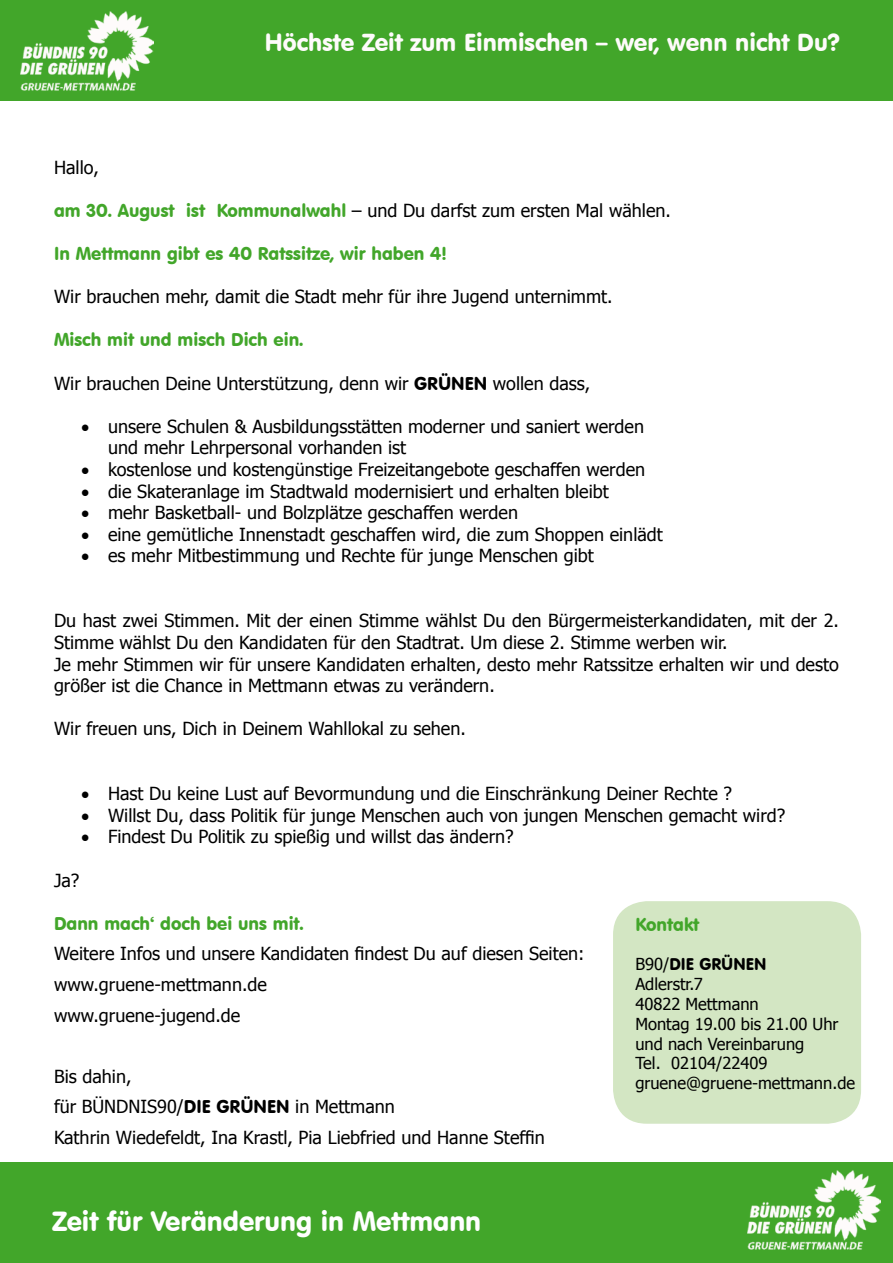
<style>
.page{position:relative;width:893px;height:1263px;background:#fff}
.page>*{position:absolute;margin:0;border:0;box-sizing:border-box;transform-origin:0 0}
.t1{font:27px "VAG Rounded BT";color:#fff}
.t2{font:24px "VAG Rounded BT";color:#fefbfb}
.t3{font:18px/21.6px "Tahoma";color:#000}
.t4{font:18px "VAG Rounded BT";color:#42a62a}
.t5{font:16.5px/19.8px "Tahoma";color:#000}
.t6{font:16.5px "VAG Rounded BT";color:#000}
.s1{font-family:"VAG Rounded BT";color:#42a62a}
.s2{font-family:"VAG Rounded BT"}
.s3{font-family:"Tahoma"}
</style>
<div class="page">
<div style="left:0;top:1162px;width:893px;height:101px;background:#42a62a"></div>
<img style="left:747px;top:1170px;width:134px;height:80px">
<div style="left:613px;top:901px;width:248px;height:223px;background:#d3e6c3;border-radius:34px"></div>
<div style="left:0;top:0;width:893px;height:101px;background:#42a62a"></div>
<img style="left:20px;top:11px;width:134px;height:80px">
<h2 class="t2" style="left:265px;top:27px;width:577px">Höchste Zeit zum Einmischen – wer, wenn nicht Du?</h2>
<p class="t3" style="left:54px;top:155px;width:46px">Hallo,</p>
<p class="t3" style="left:54px;top:199px;width:618px"><span class="s1">am 30. August ist Kommunalwahl</span> – und Du darfst zum ersten Mal wählen.</p>
<p class="t4" style="left:54px;top:242px;width:394px">In Mettmann gibt es 40 Ratssitze, wir haben 4!</p>
<p class="t3" style="left:54px;top:285px;width:560px">Wir brauchen mehr, damit die Stadt mehr für ihre Jugend unternimmt.</p>
<p class="t4" style="left:54px;top:329px;width:251px">Misch mit und misch Dich ein.</p>
<p class="t3" style="left:54px;top:371px;width:538px">Wir brauchen Deine Unterstützung, denn wir <span class="s2">GRÜNEN</span> wollen dass,</p>
<p class="t3" style="left:108px;top:415px;width:538px;text-indent:-27px">• unsere Schulen &amp; Ausbildungsstätten moderner und saniert werden und mehr Lehrpersonal vorhanden ist</p>
<p class="t3" style="left:81px;top:458px;width:566px">• kostenlose und kostengünstige Freizeitangebote geschaffen werden</p>
<p class="t3" style="left:81px;top:479px;width:529px">• die Skateranlage im Stadtwald modernisiert und erhalten bleibt</p>
<p class="t3" style="left:81px;top:501px;width:439px">• mehr Basketball- und Bolzplätze geschaffen werden</p>
<p class="t3" style="left:81px;top:523px;width:583px">• eine gemütliche Innenstadt geschaffen wird, die zum Shoppen einlädt</p>
<p class="t3" style="left:81px;top:544px;width:514px">• es mehr Mitbestimmung und Rechte für junge Menschen gibt</p>
<p class="t3" style="left:54px;top:609px;width:786px">Du hast zwei Stimmen. Mit der einen Stimme wählst Du den Bürgermeisterkandidaten, mit der 2.<br>Stimme wählst Du den Kandidaten für den Stadtrat. Um diese 2. Stimme werben wir.<br>Je mehr Stimmen wir für unsere Kandidaten erhalten, desto mehr Ratssitze erhalten wir und desto größer ist die Chance in Mettmann etwas zu verändern.</p>
<p class="t3" style="left:54px;top:717px;width:413px">Wir freuen uns, Dich in Deinem Wahllokal zu sehen.</p>
<p class="t3" style="left:81px;top:782px;width:652px">• Hast Du keine Lust auf Bevormundung und die Einschränkung Deiner Rechte ?</p>
<p class="t3" style="left:81px;top:803px;width:706px">• Willst Du, dass Politik für junge Menschen auch von jungen Menschen gemacht wird?</p>
<p class="t3" style="left:81px;top:825px;width:434px">• Findest Du Politik zu spießig und willst das ändern?</p>
<p class="t3" style="left:54px;top:868px;width:27px">Ja?</p>
<p class="t4" style="left:54px;top:912px;width:251px">Dann mach‘ doch bei uns mit.</p>
<p class="t3" style="left:54px;top:938px;width:532px;line-height:30.6px">Weitere Infos und unsere Kandidaten findest Du auf diesen Seiten: www.gruene-mettmann.de<br>www.gruene-jugend.de</p>
<p class="t3" style="left:54px;top:1060px;width:492px;line-height:30.6px">Bis dahin,<br>für BÜNDNIS90/<span class="s2">DIE GRÜNEN</span> in Mettmann<br>Kathrin Wiedefeldt, Ina Krastl, Pia Liebfried und Hanne Steffin</p>
<h1 class="t1" style="left:52px;top:1205px;width:430px">Zeit für Veränderung in Mettmann</h1>
<p class="t4" style="left:635px;top:913px;width:65px">Kontakt</p>
<p class="t6" style="left:635px;top:954px;width:133px"><span class="s3">B90/</span>DIE GRÜNEN</p>
<p class="t5" style="left:635px;top:973px;width:221px">Adlerstr.7<br>40822 Mettmann<br>Montag 19.00 bis 21.00 Uhr und nach Vereinbarung<br>Tel. 02104/22409 gruene@gruene-mettmann.de</p>
</div>
